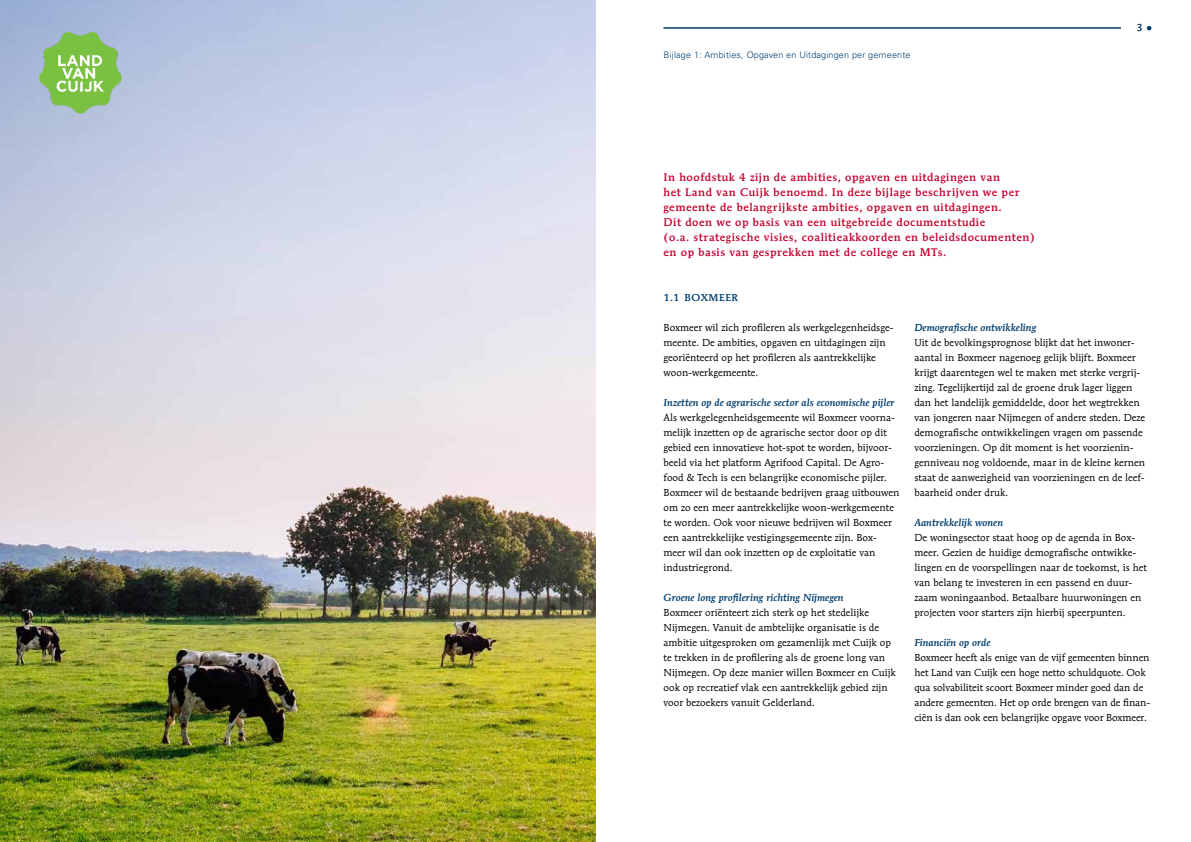
<style>
.page{position:relative;width:1191px;height:842px;background:#fff}
.page>*{position:absolute;margin:0;border:0;box-sizing:border-box;transform-origin:0 0}
.t1{font:500 11px/15px "Mendoza Roman Std";letter-spacing:.05em;color:#c3002f}
.t2{font:10px/15px "Mendoza Roman Std";color:#000}
.t3{font:italic 500 10px "Mendoza Roman Std";color:#003e6e}
.t4{font:500 10px "Mendoza Roman Std";letter-spacing:.05em;color:#003e6e}
.t5{font:10px "Mendoza Roman Std";color:#003e6e}
.t6{font:300 9px "Univers LT Std";letter-spacing:.02em;color:#003e6e}
</style>
<div class="page">
<img style="left:0;top:0;width:595px;height:842px">
<hr style="left:663px;top:27px;width:458px;height:1px;background:#003e6e">
<svg style="left:1147px;top:26px;width:4px;height:4px"></svg>
<img style="left:40px;top:33px;width:81px;height:80px">
<p class="t6" style="left:663px;top:49px;width:248px">Bijlage 1: Ambities, Opgaven en Uitdagingen per gemeente</p>
<p class="t5" style="left:1136px;top:22px;width:7px">3</p>
<p class="t1" style="left:663px;top:169px;width:373px">In hoofdstuk 4 zijn de ambities, opgaven en uitdagingen van<br>het Land van Cuijk benoemd. In deze bijlage beschrijven we per gemeente de belangrijkste ambities, opgaven en uitdagingen.<br>Dit doen we op basis van een uitgebreide documentstudie<br>(o.a. strategische visies, coalitieakkoorden en beleidsdocumenten) en op basis van gesprekken met de college en MTs.</p>
<p class="t4" style="left:663px;top:291px;width:76px">1.1 BOXMEER</p>
<p class="t2" style="left:663px;top:320px;width:231px">Boxmeer wil zich profileren als werkgelegenheidsge&shy;meente. De ambities, opgaven en uitdagingen zijn georiënteerd op het profileren als aantrekkelijke woon-werkgemeente.</p>
<p class="t3" style="left:663px;top:396px;width:232px">Inzetten op de agrarische sector als economische pijler</p>
<p class="t2" style="left:663px;top:410px;width:237px">Als werkgelegenheidsgemeente wil Boxmeer voorna&shy;melijk inzetten op de agrarische sector door op dit gebied een innovatieve hot-spot te worden, bijvoor&shy;beeld via het platform Agrifood Capital. De Agro&shy;food &amp; Tech is een belangrijke economische pijler.<br>Boxmeer wil de bestaande bedrijven graag uitbouwen om zo een meer aantrekkelijke woon-werkgemeente te worden. Ook voor nieuwe bedrijven wil Boxmeer een aantrekkelijke vestigingsgemeente zijn. Box&shy;meer wil dan ook inzetten op de exploitatie van industriegrond.</p>
<p class="t3" style="left:663px;top:591px;width:182px">Groene long profilering richting Nijmegen</p>
<p class="t2" style="left:663px;top:605px;width:234px">Boxmeer oriënteert zich sterk op het stedelijke Nijmegen. Vanuit de ambtelijke organisatie is de ambitie uitgesproken om gezamenlijk met Cuijk op te trekken in de profilering als de groene long van Nijmegen. Op deze manier willen Boxmeer en Cuijk ook op recreatief vlak een aantrekkelijk gebied zijn voor bezoekers vanuit Gelderland.</p>
<p class="t3" style="left:914px;top:321px;width:123px">Demografische ontwikkeling</p>
<p class="t2" style="left:914px;top:335px;width:232px">Uit de bevolkingsprognose blijkt dat het inwoner&shy;aantal in Boxmeer nagenoeg gelijk blijft. Boxmeer krijgt daarentegen wel te maken met sterke vergrij&shy;zing. Tegelijkertijd zal de groene druk lager liggen dan het landelijk gemiddelde, door het wegtrekken van jongeren naar Nijmegen of andere steden. Deze demografische ontwikkelingen vragen om passende voorzieningen. Op dit moment is het voorzienin&shy;genniveau nog voldoende, maar in de kleine kernen staat de aanwezigheid van voorzieningen en de leef&shy;baarheid onder druk.</p>
<p class="t3" style="left:914px;top:516px;width:90px">Aantrekkelijk wonen</p>
<p class="t2" style="left:914px;top:530px;width:234px">De woningsector staat hoog op de agenda in Box&shy;meer. Gezien de huidige demografische ontwikke&shy;lingen en de voorspellingen naar de toekomst, is het van belang te investeren in een passend en duur&shy;zaam woningaanbod. Betaalbare huurwoningen en projecten voor starters zijn hierbij speerpunten.</p>
<p class="t3" style="left:914px;top:636px;width:78px">Financiën op orde</p>
<p class="t2" style="left:914px;top:650px;width:237px">Boxmeer heeft als enige van de vijf gemeenten binnen het Land van Cuijk een hoge netto schuldquote. Ook qua solvabiliteit scoort Boxmeer minder goed dan de andere gemeenten. Het op orde brengen van de finan&shy;ciën is dan ook een belangrijke opgave voor Boxmeer.</p>
</div>
